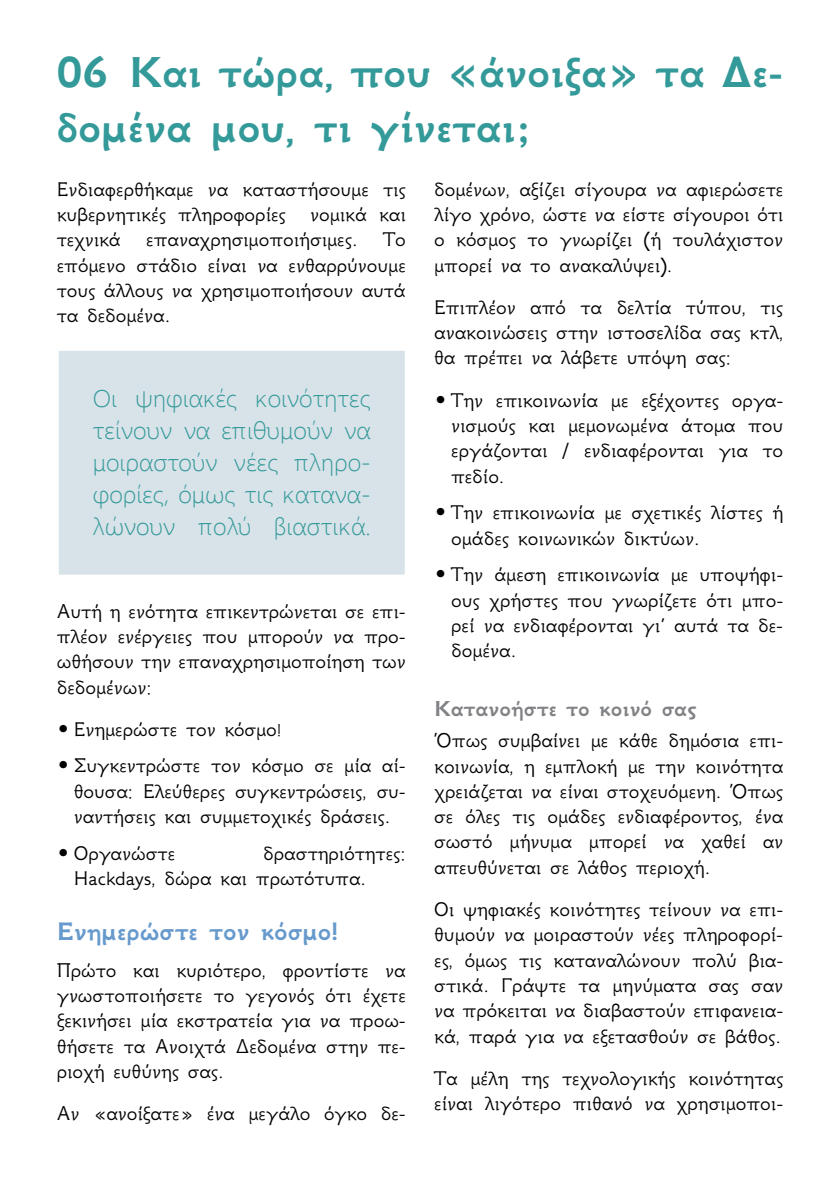
<style>
.page{position:relative;width:840px;height:1191px;background:#fff}
.page>*{position:absolute;margin:0;border:0;box-sizing:border-box;transform-origin:0 0}
.t1{font:700 48px/55.2px "GFS Neohellenic";color:#399}
.t2{font:700 28px "GFS Neohellenic";color:#69c}
.t3{font:300 24px/32px "Segoe UI";color:#399;text-align:justify}
.t4{font:700 24px "GFS Neohellenic";color:#808285}
.t5{font:22px/25.2px "GFS Neohellenic";color:#000;text-align:justify}
</style>
<div class="page">
<div style="left:59px;top:351px;width:346px;height:224px;background:#d8e3e9"></div>
<h1 class="t1" style="left:57px;top:41px;width:727px">06 Και τώρα, που «άνοιξα» τα Δε&shy;δομένα μου, τι γίνεται;</h1>
<p class="t5" style="left:57px;top:175px;width:350px">Ενδιαφερθήκαμε να καταστήσουμε τις κυβερνητικές πληροφορίες νομικά και τεχνικά επαναχρησιμοποιήσιμες. Το επόμενο στάδιο είναι να ενθαρρύνουμε τους άλλους να χρησιμοποιήσουν αυτά τα δεδομένα.</p>
<p class="t5" style="left:434px;top:174px;width:350px">δομένων, αξίζει σίγουρα να αφιερώσετε λίγο χρόνο, ώστε να είστε σίγουροι ότι ο κόσμος το γνωρίζει (ή τουλάχιστον μπορεί να το ανακαλύψει).</p>
<p class="t5" style="left:434px;top:293px;width:350px">Επιπλέον από τα δελτία τύπου, τις ανακοινώσεις στην ιστοσελίδα σας κτλ, θα πρέπει να λάβετε υπόψη σας:</p>
<p class="t5" style="left:451px;top:386px;width:333px;text-indent:-17px">• Την επικοινωνία με εξέχοντες οργα&shy;νισμούς και μεμονωμένα άτομα που εργάζονται / ενδιαφέρονται για το πεδίο.</p>
<p class="t5" style="left:451px;top:498px;width:333px;text-indent:-17px">• Την επικοινωνία με σχετικές λίστες ή ομάδες κοινωνικών δικτύων.</p>
<p class="t5" style="left:451px;top:560px;width:333px;text-indent:-17px">• Την άμεση επικοινωνία με υποψήφι&shy;ους χρήστες που γνωρίζετε ότι μπο&shy;ρεί να ενδιαφέρονται γι’ αυτά τα δε&shy;δομένα.</p>
<p class="t4" style="left:434px;top:690px;width:263px">Κατανοήστε το κοινό σας</p>
<p class="t5" style="left:434px;top:726px;width:350px">Όπως συμβαίνει με κάθε δημόσια επι&shy;κοινωνία, η εμπλοκή με την κοινότητα χρειάζεται να είναι στοχευόμενη. Όπως σε όλες τις ομάδες ενδιαφέροντος, ένα σωστό μήνυμα μπορεί να χαθεί αν απευθύνεται σε λάθος περιοχή.</p>
<p class="t5" style="left:434px;top:895px;width:350px">Οι ψηφιακές κοινότητες τείνουν να επι&shy;θυμούν να μοιραστούν νέες πληροφορί&shy;ες, όμως τις καταναλώνουν πολύ βια&shy;στικά. Γράψτε τα μηνύματα σας σαν να πρόκειται να διαβαστούν επιφανεια&shy;κά, παρά για να εξετασθούν σε βάθος.</p>
<p class="t5" style="left:434px;top:1064px;width:350px">Τα μέλη της τεχνολογικής κοινότητας είναι λιγότερο πιθανό να χρησιμοποι-</p>
<p class="t3" style="left:93px;top:382px;width:279px">Οι ψηφιακές κοινότητες τείνουν να επιθυμούν να μοιραστούν νέες πληρο&shy;φορίες, όμως τις κατανα&shy;λώνουν πολύ βιαστικά.</p>
<p class="t5" style="left:57px;top:596px;width:350px">Αυτή η ενότητα επικεντρώνεται σε επι&shy;πλέον ενέργειες που μπορούν να προ&shy;ωθήσουν την επαναχρησιμοποίηση των δεδομένων:</p>
<p class="t5" style="left:57px;top:715px;width:226px">• Ενημερώστε τον κόσμο!</p>
<p class="t5" style="left:74px;top:751px;width:333px;text-indent:-17px">• Συγκεντρώστε τον κόσμο σε μία αί&shy;θουσα: Ελεύθερες συγκεντρώσεις, συ&shy;ναντήσεις και συμμετοχικές δράσεις.</p>
<p class="t5" style="left:57px;top:838px;width:120px">• Οργανώστε</p>
<p class="t5" style="left:74px;top:838px;width:333px;text-indent:189px">δραστηριότητες:<br>Hackdays, δώρα και πρωτότυπα.</p>
<p class="t2" style="left:57px;top:910px;width:282px">Ενημερώστε τον κόσμο!</p>
<p class="t5" style="left:57px;top:955px;width:350px">Πρώτο και κυριότερο, φροντίστε να γνωστοποιήσετε το γεγονός ότι έχετε ξεκινήσει μία εκστρατεία για να προω&shy;θήσετε τα Ανοιχτά Δεδομένα στην πε&shy;ριοχή ευθύνης σας.</p>
<p class="t5" style="left:57px;top:1099px;width:350px">Αν «ανοίξατε» ένα μεγάλο όγκο δε-</p>
</div>
